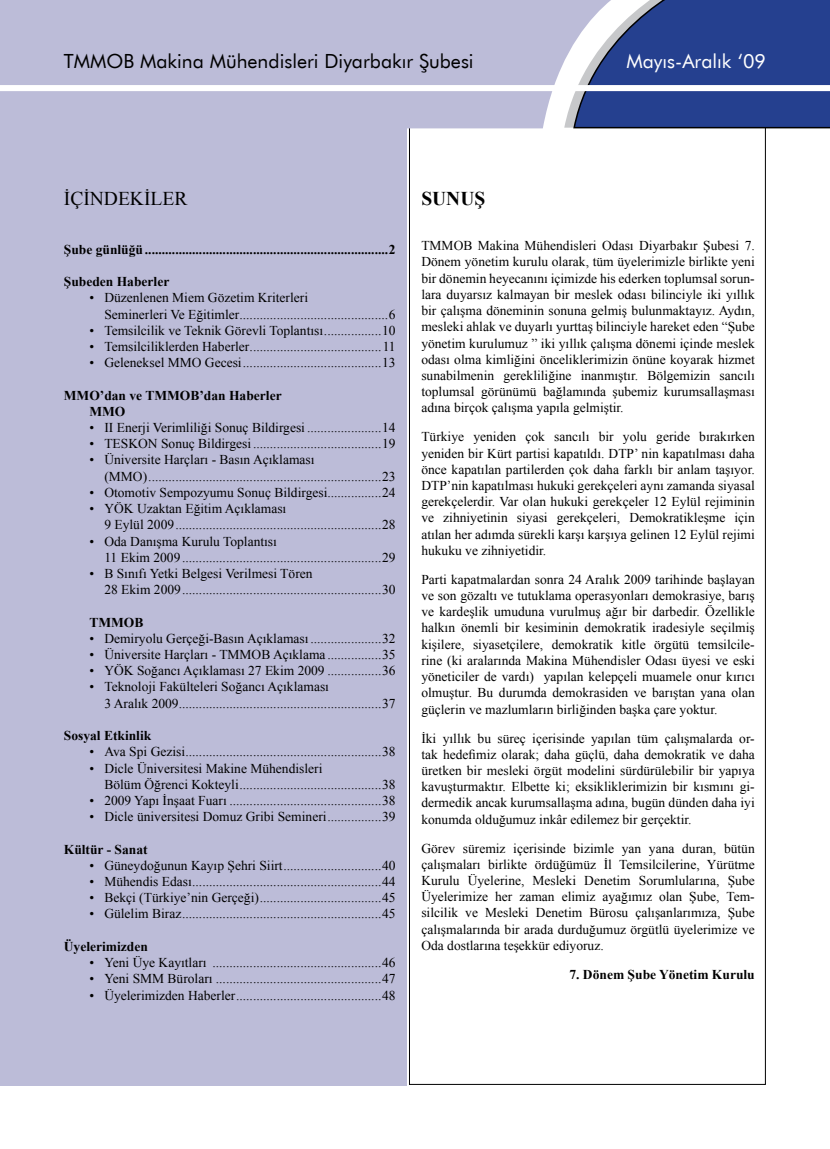
<style>
.page{position:relative;width:830px;height:1149px;background:#fff}
.page>*{position:absolute;margin:0;border:0;box-sizing:border-box;transform-origin:0 0}
.t1{font:19.5px "Futura BT";color:#000}
.t2{font:19.5px "Futura BT";color:#fff}
.t3{font:19.5px "Times New Roman";color:#000}
.t4{font:700 19.5px "Times New Roman";color:#000}
.t5{font:13.5px/16.2px "Times New Roman";color:#000}
.t6{font:700 13.5px/16.2px "Times New Roman";color:#000}
</style>
<div class="page">
<div style="left:0;top:0;width:406px;height:1084px;background:#bcbcd8"></div>
<svg style="left:0;top:0;width:829px;height:129px"></svg>
<h1 class="t1" style="left:64px;top:49px;width:411px">TMMOB Makina Mühendisleri Diyarbakır Şubesi</h1>
<h1 class="t2" style="left:626px;top:49px;width:141px">Mayıs-Aralık ‘09</h1>
<h1 class="t3" style="left:64px;top:185px;width:125px">İÇİNDEKİLER</h1>
<p class="t6" style="left:64px;top:241px;width:333px">Şube günlüğü........................................................................2</p>
<p class="t6" style="left:64px;top:273px;width:107px">Şubeden Haberler</p>
<p class="t5" style="left:104px;top:289px;width:293px;text-indent:-15px">• Düzenlenen Miem Gözetim Kriterleri<br>Seminerleri Ve Eğitimler............................................6</p>
<p class="t5" style="left:89px;top:322px;width:308px">• Temsilcilik ve Teknik Görevli Toplantısı.................10</p>
<p class="t5" style="left:89px;top:338px;width:308px">• Temsilciliklerden Haberler.......................................11</p>
<p class="t5" style="left:89px;top:354px;width:308px">• Geleneksel MMO Gecesi.........................................13</p>
<p class="t6" style="left:89px;top:386px;width:194px;text-indent:-26px">MMO’dan ve TMMOB’dan Haberler<br>MMO</p>
<p class="t5" style="left:89px;top:419px;width:308px">• II Enerji Verimliliği Sonuç Bildirgesi ......................14</p>
<p class="t5" style="left:89px;top:435px;width:308px">• TESKON Sonuç Bildirgesi......................................19</p>
<p class="t5" style="left:104px;top:451px;width:293px;text-indent:-15px">• Üniversite Harçları - Basın Açıklaması (MMO).....................................................................23</p>
<p class="t5" style="left:89px;top:484px;width:308px">• Otomotiv Sempozyumu Sonuç Bildirgesi................24</p>
<p class="t5" style="left:104px;top:500px;width:293px;text-indent:-15px">• YÖK Uzaktan Eğitim Açıklaması<br>9 Eylül 2009.............................................................28</p>
<p class="t5" style="left:104px;top:532px;width:293px;text-indent:-15px">• Oda Danışma Kurulu Toplantısı<br>11 Ekim 2009...........................................................29</p>
<p class="t5" style="left:104px;top:565px;width:293px;text-indent:-15px">• B Sınıfı Yetki Belgesi Verilmesi Tören<br>28 Ekim 2009...........................................................30</p>
<p class="t6" style="left:89px;top:613px;width:55px">TMMOB</p>
<p class="t5" style="left:89px;top:629px;width:308px">• Demiryolu Gerçeği-Basın Açıklaması .....................32</p>
<p class="t5" style="left:89px;top:646px;width:308px">• Üniversite Harçları - TMMOB Açıklama ................35</p>
<p class="t5" style="left:89px;top:662px;width:308px">• YÖK Soğancı Açıklaması 27 Ekim 2009 ................36</p>
<p class="t5" style="left:104px;top:678px;width:293px;text-indent:-15px">• Teknoloji Fakülteleri Soğancı Açıklaması<br>3 Aralık 2009............................................................37</p>
<p class="t6" style="left:64px;top:727px;width:89px">Sosyal Etkinlik</p>
<p class="t5" style="left:89px;top:743px;width:308px">• Ava Spi Gezisi..........................................................38</p>
<p class="t5" style="left:104px;top:759px;width:293px;text-indent:-15px">• Dicle Üniversitesi Makine Mühendisleri<br>Bölüm Öğrenci Kokteyli..........................................38</p>
<p class="t5" style="left:89px;top:791px;width:308px">• 2009 Yapı İnşaat Fuarı .............................................38</p>
<p class="t5" style="left:89px;top:808px;width:308px">• Dicle üniversitesi Domuz Gribi Semineri................39</p>
<p class="t6" style="left:64px;top:840px;width:85px">Kültür - Sanat</p>
<p class="t5" style="left:89px;top:856px;width:308px">• Güneydoğunun Kayıp Şehri Siirt.............................40</p>
<p class="t5" style="left:89px;top:872px;width:308px">• Mühendis Edası........................................................44</p>
<p class="t5" style="left:89px;top:889px;width:308px">• Bekçi (Türkiye’nin Gerçeği)....................................45</p>
<p class="t5" style="left:89px;top:905px;width:308px">• Gülelim Biraz...........................................................45</p>
<p class="t6" style="left:64px;top:937px;width:85px">Üyelerimizden</p>
<p class="t5" style="left:89px;top:953px;width:308px">• Yeni Üye Kayıtları ..................................................46</p>
<p class="t5" style="left:89px;top:970px;width:308px">• Yeni SMM Büroları .................................................47</p>
<h1 class="t4" style="left:421px;top:185px;width:65px">SUNUŞ</h1>
<p class="t5" style="left:421px;top:237px;width:335px;text-align:justify">TMMOB Makina Mühendisleri Odası Diyarbakır Şubesi 7.<br>Dönem yönetim kurulu olarak, tüm üyelerimizle birlikte yeni bir dönemin heyecanını içimizde his ederken toplumsal sorun&shy;lara duyarsız kalmayan bir meslek odası bilinciyle iki yıllık bir çalışma döneminin sonuna gelmiş bulunmaktayız. Aydın, mesleki ahlak ve duyarlı yurttaş bilinciyle hareket eden “Şube yönetim kurulumuz ” iki yıllık çalışma dönemi içinde meslek odası olma kimliğini önceliklerimizin önüne koyarak hizmet sunabilmenin gerekliliğine inanmıştır. Bölgemizin sancılı toplumsal görünümü bağlamında şubemiz kurumsallaşması adına birçok çalışma yapıla gelmiştir.</p>
<p class="t5" style="left:421px;top:428px;width:335px;text-align:justify">Türkiye yeniden çok sancılı bir yolu geride bırakırken yeniden bir Kürt partisi kapatıldı. DTP’ nin kapatılması daha önce kapatılan partilerden çok daha farklı bir anlam taşıyor.<br>DTP’nin kapatılması hukuki gerekçeleri aynı zamanda siyasal gerekçelerdir. Var olan hukuki gerekçeler 12 Eylül rejiminin ve zihniyetinin siyasi gerekçeleri, Demokratikleşme için atılan her adımda sürekli karşı karşıya gelinen 12 Eylül rejimi hukuku ve zihniyetidir.</p>
<p class="t5" style="left:421px;top:571px;width:335px;text-align:justify">Parti kapatmalardan sonra 24 Aralık 2009 tarihinde başlayan ve son gözaltı ve tutuklama operasyonları demokrasiye, barış ve kardeşlik umuduna vurulmuş ağır bir darbedir. Özellikle halkın önemli bir kesiminin demokratik iradesiyle seçilmiş kişilere, siyasetçilere, demokratik kitle örgütü temsilcile&shy;rine (ki aralarında Makina Mühendisler Odası üyesi ve eski yöneticiler de vardı) yapılan kelepçeli muamele onur kırıcı olmuştur. Bu durumda demokrasiden ve barıştan yana olan güçlerin ve mazlumların birliğinden başka çare yoktur.</p>
<p class="t5" style="left:421px;top:729px;width:335px;text-align:justify">İki yıllık bu süreç içerisinde yapılan tüm çalışmalarda or&shy;tak hedefimiz olarak; daha güçlü, daha demokratik ve daha üretken bir mesleki örgüt modelini sürdürülebilir bir yapıya kavuşturmaktır. Elbette ki; eksikliklerimizin bir kısmını gi&shy;dermedik ancak kurumsallaşma adına, bugün dünden daha iyi konumda olduğumuz inkâr edilemez bir gerçektir.</p>
<p class="t5" style="left:421px;top:839px;width:335px;text-align:justify">Görev süremiz içerisinde bizimle yan yana duran, bütün çalışmaları birlikte ördüğümüz İl Temsilcilerine, Yürütme Kurulu Üyelerine, Mesleki Denetim Sorumlularına, Şube Üyelerimize her zaman elimiz ayağımız olan Şube, Tem&shy;silcilik ve Mesleki Denetim Bürosu çalışanlarımıza, Şube çalışmalarında bir arada durduğumuz örgütlü üyelerimize ve Oda dostlarına teşekkür ediyoruz.</p>
<p class="t6" style="left:569px;top:965px;width:187px">7. Dönem Şube Yönetim Kurulu</p>
</div>
